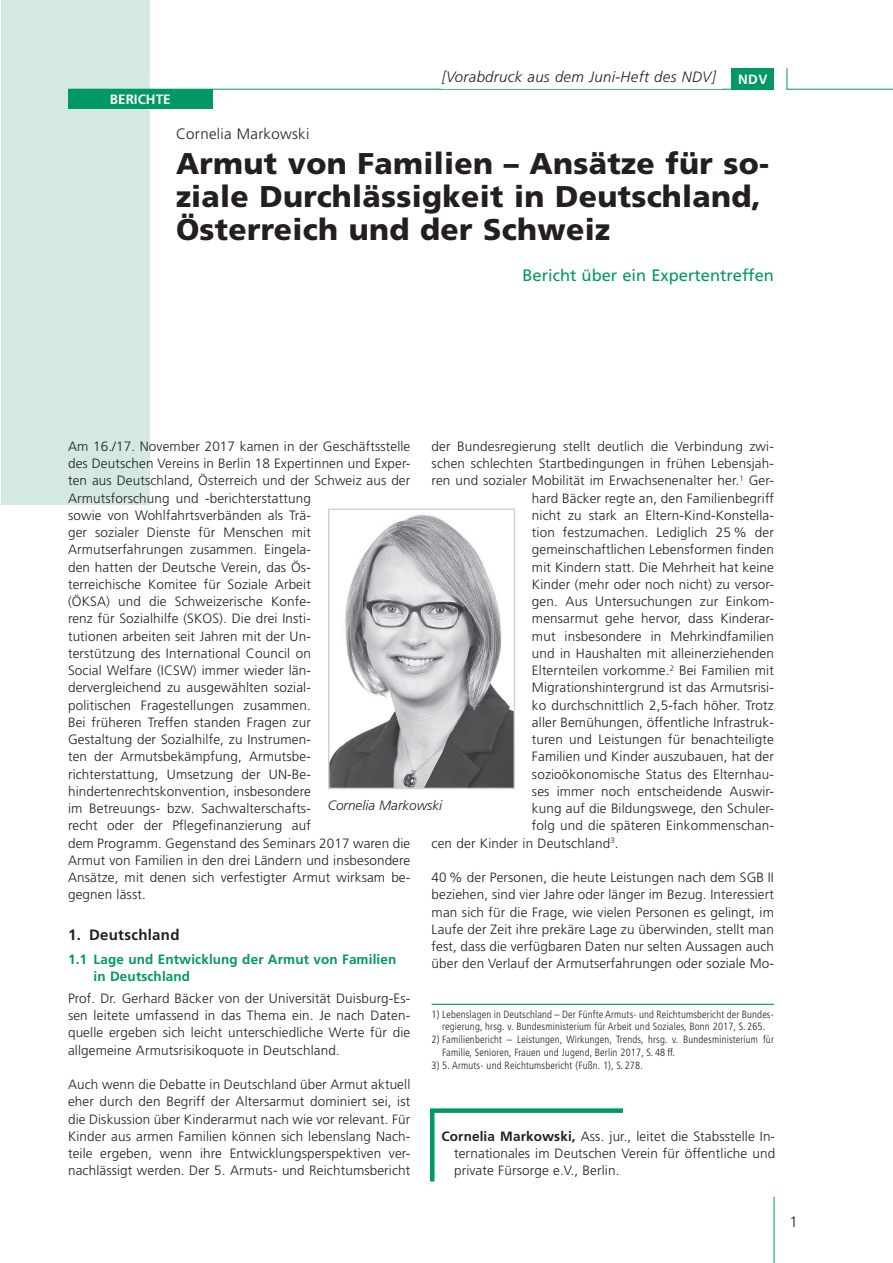
<style>
.page{position:relative;width:893px;height:1263px;background:#fff}
.page>*{position:absolute;margin:0;border:0;box-sizing:border-box;transform-origin:0 0}
.t1{font:900 30px/33px "Frutiger LT";letter-spacing:.01em;color:#231f20}
.t2{font:16.5px "Frutiger LT";color:#009864}
.t3{font:italic 300 15px "Frutiger LT";letter-spacing:.02em;color:#231f20}
.t4{font:300 15px "Frutiger LT";letter-spacing:.02em;color:#231f20}
.t5{font:700 15px "Frutiger LT";letter-spacing:.02em;color:#231f20}
.t6{font:300 13.5px/17.2px "Frutiger LT";letter-spacing:.01em;color:#231f20;text-align:justify}
.t7{font:700 13.5px/17.2px "Frutiger LT";letter-spacing:.01em;color:#009864}
.t8{font:italic 300 13.5px "Frutiger LT";color:#231f20}
.t9{font:700 13.5px "Frutiger LT";color:#fff}
.t10{font:300 condensed 10.5px/12.8px "Frutiger LT";letter-spacing:.015em;color:#231f20;text-align:center}
.s1{font-weight:700}
</style>
<div class="page">
<div style="left:1px;top:0;width:149px;height:505px;background:#d4e9df"></div>
<hr style="left:774px;top:1197px;width:1px;height:66px;background:#009864">
<hr style="left:787px;top:89px;width:106px;height:1px;background:#009864">
<hr style="left:68px;top:89px;width:706px;height:1px;background:#009864">
<svg style="left:787px;top:68px;width:1px;height:22px"></svg>
<div style="left:731px;top:68px;width:43px;height:21px;background:#009864"></div>
<hr style="left:432px;top:1004px;width:342px;height:1px;background:#009864">
<div style="left:68px;top:90px;width:144px;height:19px;background:#009864"></div>
<img style="left:331px;top:514px;width:181px;height:272px">
<div style="left:328px;top:508px;width:187px;height:281px;border:2px solid #d1d2d4"></div>
<div style="left:430px;top:1108px;width:193px;height:5px;background:#009864"></div>
<hr style="left:430px;top:1111px;width:4px;height:70px;background:#009864">
<p class="t9" style="left:110px;top:92px;width:62px">BERICHTE</p>
<p class="t3" style="left:442px;top:68px;width:276px">[Vorabdruck aus dem Juni-Heft des NDV]</p>
<p class="t6" style="left:656px;top:71px;width:58px">Juni 2018</p>
<p class="t9" style="left:738px;top:71px;width:31px">NDV</p>
<p class="t4" style="left:176px;top:125px;width:135px">Cornelia Markowski</p>
<h1 class="t1" style="left:176px;top:147px;width:594px">Armut von Familien – Ansätze für so&shy;ziale Durchlässigkeit in Deutschland,<br>Österreich und der Schweiz</h1>
<p class="t2" style="left:522px;top:265px;width:253px">Bericht über ein Expertentreffen</p>
<p class="t6" style="left:68px;top:438px;width:344px;text-align:left">Am 16./17. November 2017 kamen in der Geschäftsstelle des Deutschen Vereins in Berlin 18 Expertinnen und Exper&shy;ten aus Deutschland, Österreich und der Schweiz aus der Armutsforschung und -berichterstattung<br>sowie von Wohlfahrtsverbänden als Trä-<br>ger sozialer Dienste für Menschen mit Armutserfahrungen zusammen. Eingela-<br>den hatten der Deutsche Verein, das Ös-<br>terreichische Komitee für Soziale Arbeit<br>(ÖKSA) und die Schweizerische Konfe-<br>renz für Sozialhilfe (SKOS). Die drei Insti-<br>tutionen arbeiten seit Jahren mit der Un-<br>terstützung des International Council on<br>Social Welfare (ICSW) immer wieder län-<br>dervergleichend zu ausgewählten sozial-<br>politischen Fragestellungen zusammen.<br>Bei früheren Treffen standen Fragen zur<br>Gestaltung der Sozialhilfe, zu Instrumen-<br>ten der Armutsbekämpfung, Armutsbe-<br>richterstattung, Umsetzung der UN-Be&shy;hindertenrechtskonvention, insbesondere<br>im Betreuungs- bzw. Sachwalterschafts-<br>recht oder der Pflegefinanzierung auf<br>dem Programm. Gegenstand des Seminars 2017 waren die Armut von Familien in den drei Ländern und insbesondere Ansätze, mit denen sich verfestigter Armut wirksam be&shy;gegnen lässt.</p>
<p class="t5" style="left:68px;top:926px;width:113px">1. Deutschland</p>
<p class="t7" style="left:94px;top:951px;width:304px;text-indent:-26px">1.1 Lage und Entwicklung der Armut von Familien in Deutschland</p>
<p class="t6" style="left:68px;top:990px;width:344px">Prof. Dr. Gerhard Bäcker von der Universität Duisburg-Es&shy;sen leitete umfassend in das Thema ein. Je nach Daten&shy;quelle ergeben sich leicht unterschiedliche Werte für die allgemeine Armutsrisikoquote in Deutschland.</p>
<p class="t6" style="left:68px;top:1076px;width:344px">Auch wenn die Debatte in Deutschland über Armut aktuell eher durch den Begriff der Altersarmut dominiert sei, ist die Diskussion über Kinderarmut nach wie vor relevant. Für Kinder aus armen Familien können sich lebenslang Nach&shy;teile ergeben, wenn ihre Entwicklungsperspektiven ver&shy;nachlässigt werden. Der 5. Armuts- und Reichtumsbericht</p>
<p class="t6" style="left:432px;top:438px;width:344px">der Bundesregierung stellt deutlich die Verbindung zwi-</p>
<p class="t6" style="left:432px;top:455px;width:344px">schen schlechten Startbedingungen in frühen Lebensjah-</p>
<p class="t6" style="left:432px;top:472px;width:344px">ren und sozialer Mobilität im Erwachsenenalter her.<sup>1</sup> Ger-</p>
<p class="t6" style="left:532px;top:489px;width:243px">hard Bäcker regte an, den Familienbegriff</p>
<p class="t6" style="left:532px;top:507px;width:242px">nicht zu stark an Eltern-Kind-Konstella-</p>
<p class="t6" style="left:532px;top:524px;width:243px">tion festzumachen. Lediglich 25 % der</p>
<p class="t6" style="left:532px;top:541px;width:243px">gemeinschaftlichen Lebensformen finden</p>
<p class="t6" style="left:532px;top:558px;width:243px">mit Kindern statt. Die Mehrheit hat keine</p>
<p class="t6" style="left:532px;top:576px;width:243px">Kinder (mehr oder noch nicht) zu versor-</p>
<p class="t6" style="left:532px;top:593px;width:243px">gen. Aus Untersuchungen zur Einkom-</p>
<p class="t6" style="left:532px;top:610px;width:243px">mensarmut gehe hervor, dass Kinderar-</p>
<p class="t6" style="left:532px;top:627px;width:243px">mut insbesondere in Mehrkindfamilien</p>
<p class="t6" style="left:532px;top:645px;width:243px">und in Haushalten mit alleinerziehenden</p>
<p class="t6" style="left:532px;top:662px;width:243px">Elternteilen vorkomme.<sup>2</sup> Bei Familien mit</p>
<p class="t6" style="left:532px;top:679px;width:243px">Migrationshintergrund ist das Armutsrisi-</p>
<p class="t6" style="left:532px;top:696px;width:243px">ko durchschnittlich 2,5-fach höher. Trotz</p>
<p class="t6" style="left:532px;top:714px;width:243px">aller Bemühungen, öffentliche Infrastruk-</p>
<p class="t6" style="left:532px;top:731px;width:243px">turen und Leistungen für benachteiligte</p>
<p class="t6" style="left:532px;top:748px;width:243px">Familien und Kinder auszubauen, hat der</p>
<p class="t6" style="left:532px;top:765px;width:243px">sozioökonomische Status des Elternhau-</p>
<p class="t6" style="left:532px;top:783px;width:243px">ses immer noch entscheidende Auswir-</p>
<p class="t6" style="left:532px;top:800px;width:243px">kung auf die Bildungswege, den Schuler-</p>
<p class="t6" style="left:532px;top:817px;width:243px">folg und die späteren Einkommenschan-</p>
<p class="t6" style="left:432px;top:834px;width:188px">cen der Kinder in Deutschland<sup>3</sup>.</p>
<p class="t6" style="left:432px;top:869px;width:344px">40 % der Personen, die heute Leistungen nach dem SGB II beziehen, sind vier Jahre oder länger im Bezug. Interessiert man sich für die Frage, wie vielen Personen es gelingt, im Laufe der Zeit ihre prekäre Lage zu überwinden, stellt man fest, dass die verfügbaren Daten nur selten Aussagen auch über den Verlauf der Armutserfahrungen oder soziale Mo-</p>
<p class="t8" style="left:328px;top:797px;width:116px">Cornelia Markowski</p>
<p class="t10" style="left:432px;top:1008px;width:344px">1) Lebenslagen in Deutschland – Der Fünfte Armuts- und Reichtumsbericht der Bundes&shy;regierung, hrsg. v. Bundesministerium für Arbeit und Soziales, Bonn 2017, S. 265.</p>
<p class="t10" style="left:442px;top:1033px;width:333px;text-align:left;text-indent:-11px">2) Familienbericht – Leistungen, Wirkungen, Trends, hrsg. v. Bundesministerium für<br>Familie, Senioren, Frauen und Jugend, Berlin 2017, S. 48 ff.</p>
<p class="t10" style="left:432px;top:1059px;width:213px">3) 5. Armuts- und Reichtumsbericht (Fußn. 1), S. 278.</p>
<p class="t6" style="left:454px;top:1128px;width:323px;text-indent:-13px"><span class="s1">Cornelia Markowski,</span> Ass. jur., leitet die Stabsstelle In&shy;ternationales im Deutschen Verein für öffentliche und private Fürsorge e.V., Berlin.</p>
<p class="t4" style="left:789px;top:1213px;width:10px">1</p>
</div>
